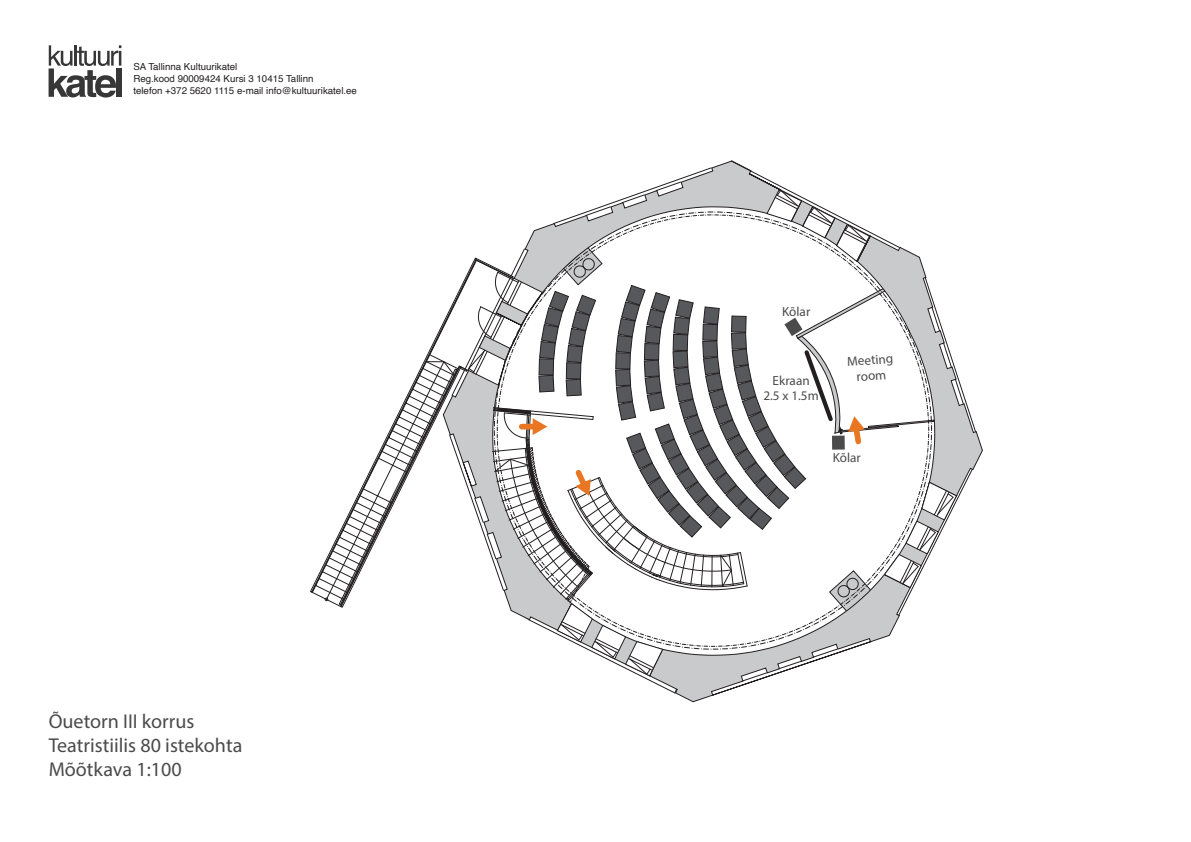
<style>
.page{position:relative;width:1191px;height:842px;background:#fff}
.page>*{position:absolute;margin:0;border:0;box-sizing:border-box;transform-origin:0 0}
.t1{font:20.1px/24.1px "Myriad Pro";color:#4b4b4b}
.t2{font:13.2px "Myriad Pro";color:#4b4b4b}
.t3{font:9.7px/11.7px "Helvetica";color:#231f20}
</style>
<div class="page">
<svg style="left:49px;top:45px;width:72px;height:53px"></svg>
<div style="left:116px;top:68px;width:5px;height:29px;background:#383738"></div>
<svg style="left:311px;top:161px;width:664px;height:532px"></svg>
<p class="t3" style="left:133px;top:61px;width:225px">SA Tallinna Kultuurikatel<br>Reg.kood 90009424 Kursi 3 10415 Tallinn<br>telefon +372 5620 1115 e-mail info@kultuurikatel.ee</p>
<h1 class="t1" style="left:49px;top:709px;width:195px">Õuetorn III korrus<br>Teatristiilis 80 istekohta<br>Mõõtkava 1:100</h1>
<h2 class="t2" style="left:782px;top:303px;width:30px">Kõlar</h2>
<h2 class="t2" style="left:846px;top:353px;width:48px;rotate:-4deg">Meeting</h2>
<h2 class="t2" style="left:772px;top:372px;width:39px">Ekraan</h2>
<h2 class="t2" style="left:856px;top:368px;width:31px;rotate:-4deg">room</h2>
<h2 class="t2" style="left:763px;top:388px;width:57px">2.5 x 1.5m</h2>
<h2 class="t2" style="left:832px;top:450px;width:30px">Kõlar</h2>
</div>
